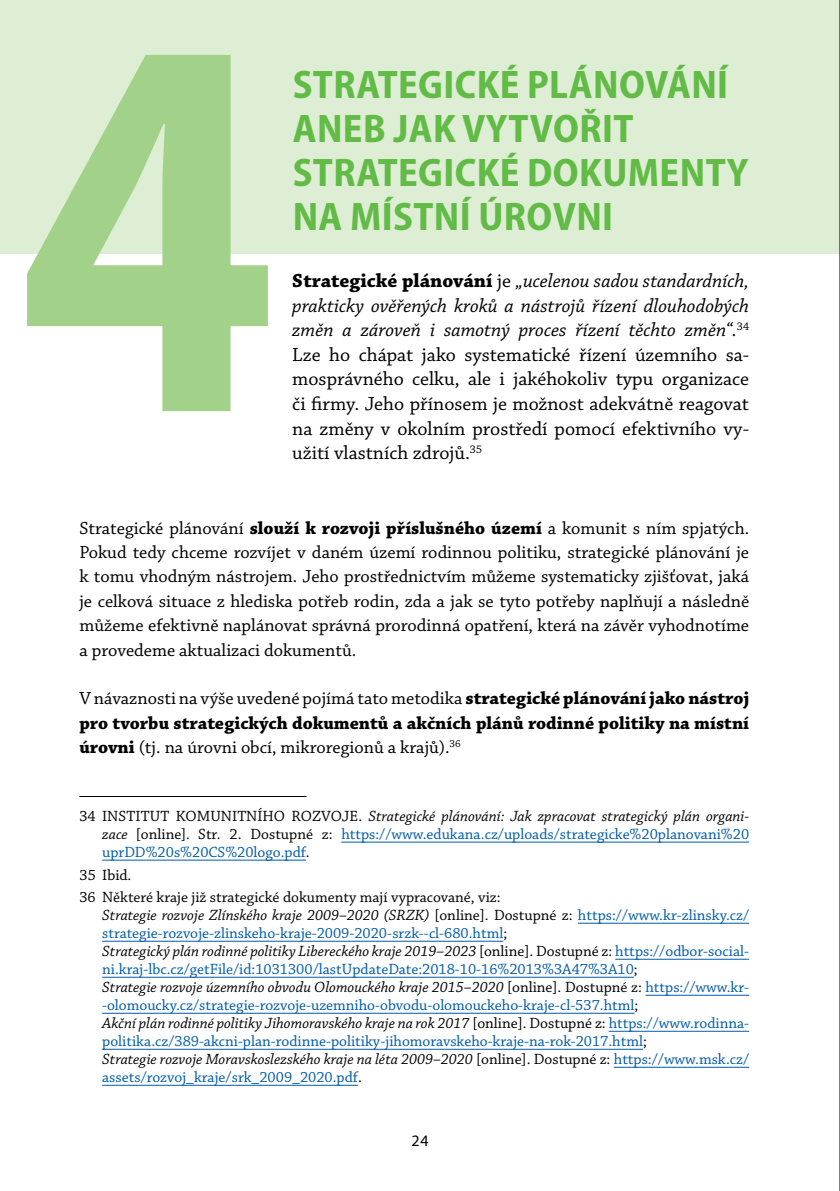
<style>
.page{position:relative;width:840px;height:1191px;background:#fff}
.page>*{position:absolute;margin:0;border:0;box-sizing:border-box;transform-origin:0 0}
.t1{font:700 semi-condensed 548px "Myriad Pro";color:#a2d28a;scale:.92 1}
.t2{font:700 semi-condensed 40px/44px "Myriad Pro";letter-spacing:.01em;color:#62bb46}
.t3{font:20px/24.6px "Chaparral Pro";color:#000;text-align:justify}
.t4{font:18.4px/24.4px "Chaparral Pro";color:#000;text-align:justify}
.t5{font:700 18.4px/24.4px "Chaparral Pro";color:#000;text-align:justify}
.t6{font:16px "Myriad Pro";color:#000}
.t7{font:15.6px/18px "Chaparral Pro";color:#005baa;text-align:justify}
.t8{font:15.6px/22.6px "Chaparral Pro";color:#000}
.s1{font-weight:700}
.s2{font-style:italic}
.s3{font-weight:400}
.s4{color:#000}
.s5{font-style:italic;color:#000}
</style>
<div class="page">
<div style="left:0;top:0;width:839px;height:253px;background:#deeed4"></div>
<hr style="left:79px;top:796px;width:227px;height:1px;background:#000">
<hr style="left:341px;top:841px;width:407px;height:1px;background:#005baa">
<hr style="left:102px;top:859px;width:204px;height:1px;background:#005baa">
<hr style="left:577px;top:922px;width:171px;height:1px;background:#005baa">
<hr style="left:102px;top:940px;width:401px;height:1px;background:#005baa">
<hr style="left:615px;top:958px;width:133px;height:1px;background:#005baa">
<hr style="left:102px;top:976px;width:531px;height:1px;background:#005baa">
<hr style="left:645px;top:994px;width:103px;height:1px;background:#005baa">
<hr style="left:102px;top:1012px;width:532px;height:1px;background:#005baa">
<hr style="left:608px;top:1030px;width:140px;height:1px;background:#005baa">
<hr style="left:102px;top:1048px;width:540px;height:1px;background:#005baa">
<hr style="left:613px;top:1066px;width:135px;height:1px;background:#005baa">
<hr style="left:102px;top:1084px;width:256px;height:1px;background:#005baa">
<hr style="left:839px;top:0;width:1px;height:1191px;background:#000">
<h1 class="t1" style="left:17px;top:-79px;width:284px">4</h1>
<h2 class="t2" style="left:292px;top:63px;width:457px">STRATEGICKÉ PLÁNOVÁNÍ<br>ANEB JAK VYTVOŘIT<br>STRATEGICKÉ DOKUMENTY<br>NA MÍSTNÍ ÚROVNI</h2>
<p class="t3" style="left:292px;top:269px;width:458px"><span class="s1">Strategické plánování</span> je <span class="s2">„ucelenou sadou standardních, prakticky ověřených kroků a nástrojů řízení dlouhodobých změn a zároveň i samotný proces řízení těchto změn“.</span><sup>34<br></sup>Lze ho chápat jako systematické řízení územního sa&shy;mosprávného celku, ale i jakéhokoliv typu organizace či firmy. Jeho přínosem je možnost adekvátně reagovat na změny v okolním prostředí pomocí efektivního vy&shy;užití vlastních zdrojů.<sup>35</sup></p>
<p class="t4" style="left:79px;top:516px;width:671px">Strategické plánování <span class="s1">slouží k rozvoji příslušného území</span> a komunit s ním spjatých.<br>Pokud tedy chceme rozvíjet v daném území rodinnou politiku, strategické plánování je k tomu vhodným nástrojem. Jeho prostřednictvím můžeme systematicky zjišťovat, jaká je celková situace z hlediska potřeb rodin, zda a jak se tyto potřeby naplňují a následně můžeme efektivně naplánovat správná prorodinná opatření, která na závěr vyhodnotíme a provedeme aktualizaci dokumentů.</p>
<p class="t5" style="left:79px;top:687px;width:670px"><span class="s3">V návaznosti na výše uvedené pojímá tato metodika</span> strategické plánování jako nástroj pro tvorbu strategických dokumentů a akčních plánů rodinné politiky na místní úrovni <span class="s3">(tj. na úrovni obcí, mikroregionů a krajů).</span><sup>36</sup></p>
<p class="t7" style="left:102px;top:808px;width:648px;text-indent:-23px"><span class="s4">34 INSTITUT KOMUNITNÍHO ROZVOJE.</span> <span class="s5">Strategické plánování: Jak zpracovat strategický plán organi&shy;zace</span> <span class="s4">[online]</span><span class="s5">.</span> <span class="s4">Str. 2. Dostupné z:</span> https://www.edukana.cz/uploads/strategicke%20planovani%20 uprDD%20s%20CS%20logo.pdf<span class="s4">.</span></p>
<p class="t8" style="left:79px;top:864px;width:422px">35 Ibid.<br>36 Některé kraje již strategické dokumenty mají vypracované, viz:</p>
<p class="t7" style="left:102px;top:907px;width:648px;text-align:left"><span class="s5">Strategie rozvoje Zlínského kraje 2009–2020 (SRZK)</span> <span class="s4">[online]. Dostupné z:</span> https://www.kr-zlinsky.cz/ strategie-rozvoje-zlinskeho-kraje-2009-2020-srzk--cl-680.html<span class="s4">;<br></span><span class="s5">Strategický plán rodinné politiky Libereckého kraje 2019–2023</span> <span class="s4">[online]. Dostupné z:</span> https://odbor-social&shy;ni.kraj-lbc.cz/getFile/id:1031300/lastUpdateDate:2018-10-16%2013%3A47%3A10<span class="s4">;<br></span><span class="s5">Strategie rozvoje územního obvodu Olomouckého kraje 2015–2020</span> <span class="s4">[online]. Dostupné z:</span> https://www.kr--olomoucky.cz/strategie-rozvoje-uzemniho-obvodu-olomouckeho-kraje-cl-537.html<span class="s4">;<br></span><span class="s5">Akční plán rodinné politiky Jihomoravského kraje na rok 2017</span> <span class="s4">[online]. Dostupné z:</span> https://www.rodinna&shy;politika.cz/389-akcni-plan-rodinne-politiky-jihomoravskeho-kraje-na-rok-2017.html<span class="s4">;<br></span><span class="s5">Strategie rozvoje Moravskoslezského kraje na léta 2009–2020</span> <span class="s4">[online]. Dostupné z:</span> https://www.msk.cz/ assets/rozvoj_kraje/srk_2009_2020.pdf<span class="s4">.</span></p>
<p class="t6" style="left:411px;top:1131px;width:19px">24</p>
</div>
